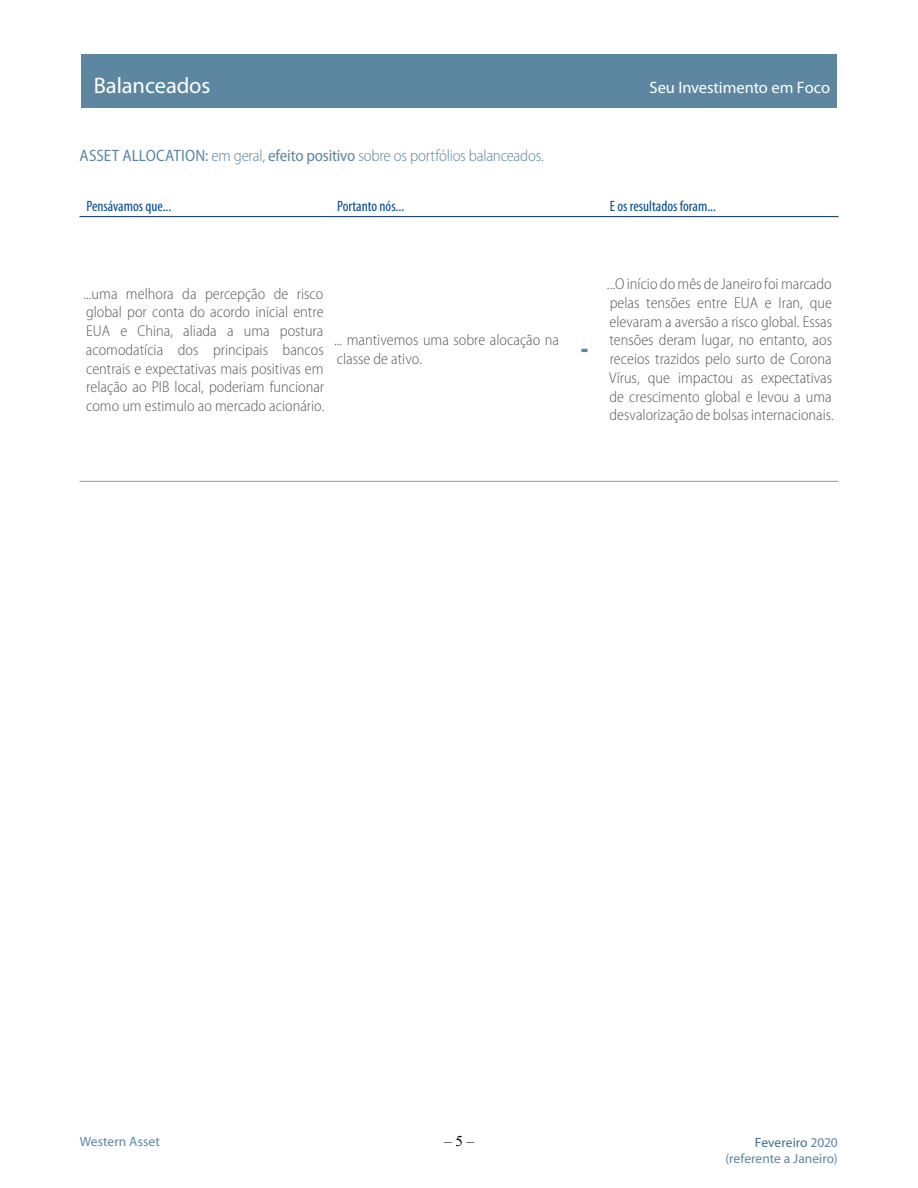
<style>
.page{position:relative;width:918px;height:1188px;background:#fff}
.page>*{position:absolute;margin:0;border:0;box-sizing:border-box;transform-origin:0 0}
.t1{font:22.5px "Myriad Pro";letter-spacing:-.005em;color:#fff}
.t2{font:900 21px "Arial";color:#5d87a1}
.t3{font:300 semi-condensed 16.5px "Myriad Pro";letter-spacing:-.015em;color:#5d87a1}
.t4{font:16.5px "Myriad Pro";letter-spacing:-.005em;color:#fff}
.t5{font:300 semi-condensed 15.75px/18.8px "Myriad Pro";color:#58595b}
.t6{font:condensed 15px "Myriad Pro";color:#004990}
.t7{font:15px "Times New Roman";color:#000}
.t8{font:13.5px/16.2px "Myriad Pro";color:#5d87a1;text-align:right}
.s1{font-weight:400}
.s2{color:#3b6e8f}
</style>
<div class="page">
<div style="left:81px;top:54px;width:756px;height:54px;background:#5d87a1"></div>
<svg style="left:79px;top:217px;width:524px;height:264px"></svg>
<hr style="left:79px;top:216px;width:251px;height:1px;background:#002b5f">
<hr style="left:330px;top:216px;width:236px;height:1px;background:#002b5f">
<hr style="left:566px;top:216px;width:37px;height:1px;background:#002b5f">
<hr style="left:603px;top:216px;width:235px;height:1px;background:#002b5f">
<hr style="left:79px;top:481px;width:251px;height:1px;background:#939598">
<hr style="left:330px;top:481px;width:236px;height:1px;background:#939598">
<hr style="left:566px;top:481px;width:37px;height:1px;background:#939598">
<hr style="left:603px;top:481px;width:235px;height:1px;background:#939598">
<h1 class="t1" style="left:94px;top:73px;width:118px">Balanceados</h1>
<p class="t4" style="left:650px;top:79px;width:182px">Seu Investimento em Foco</p>
<p class="t3" style="left:80px;top:146px;width:466px"><span class="s1">ASSET ALLOCATION:</span> em geral, <span class="s1">efeito positivo</span> sobre os portfólios balanceados.</p>
<p class="t6" style="left:86px;top:198px;width:87px">Pensávamos que...</p>
<p class="t6" style="left:337px;top:198px;width:69px">Portanto nós...</p>
<p class="t6" style="left:610px;top:198px;width:108px">E os resultados foram...</p>
<p class="t5" style="left:83px;top:284px;width:243px;text-align:justify">...uma melhora da percepção de risco global por conta do acordo inicial entre EUA e China, aliada a uma postura acomodatícia dos principais bancos centrais e expectativas mais positivas em relação ao PIB local, poderiam funcionar como um estimulo ao mercado acionário.</p>
<p class="t5" style="left:334px;top:331px;width:227px">... mantivemos uma sobre alocação na classe de ativo.</p>
<h2 class="t2" style="left:581px;top:334px;width:8px">-</h2>
<p class="t5" style="left:607px;top:275px;width:229px">...O início do mês de Janeiro foi marcado pelas tensões entre EUA e Iran, que elevaram a aversão a risco global. Essas tensões deram lugar, no entanto, aos receios trazidos pelo surto de Corona Vírus, que impactou as expectativas de crescimento global e levou a uma desvalorização de bolsas internacionais.</p>
<p class="t7" style="left:444px;top:1131px;width:31px">– 5 –</p>
<p class="t8" style="left:80px;top:1134px;width:82px">Western Asset</p>
<p class="t8" style="left:726px;top:1135px;width:114px"><span class="s2">Fevereiro</span> 2020 (referente a Janeiro)</p>
</div>
